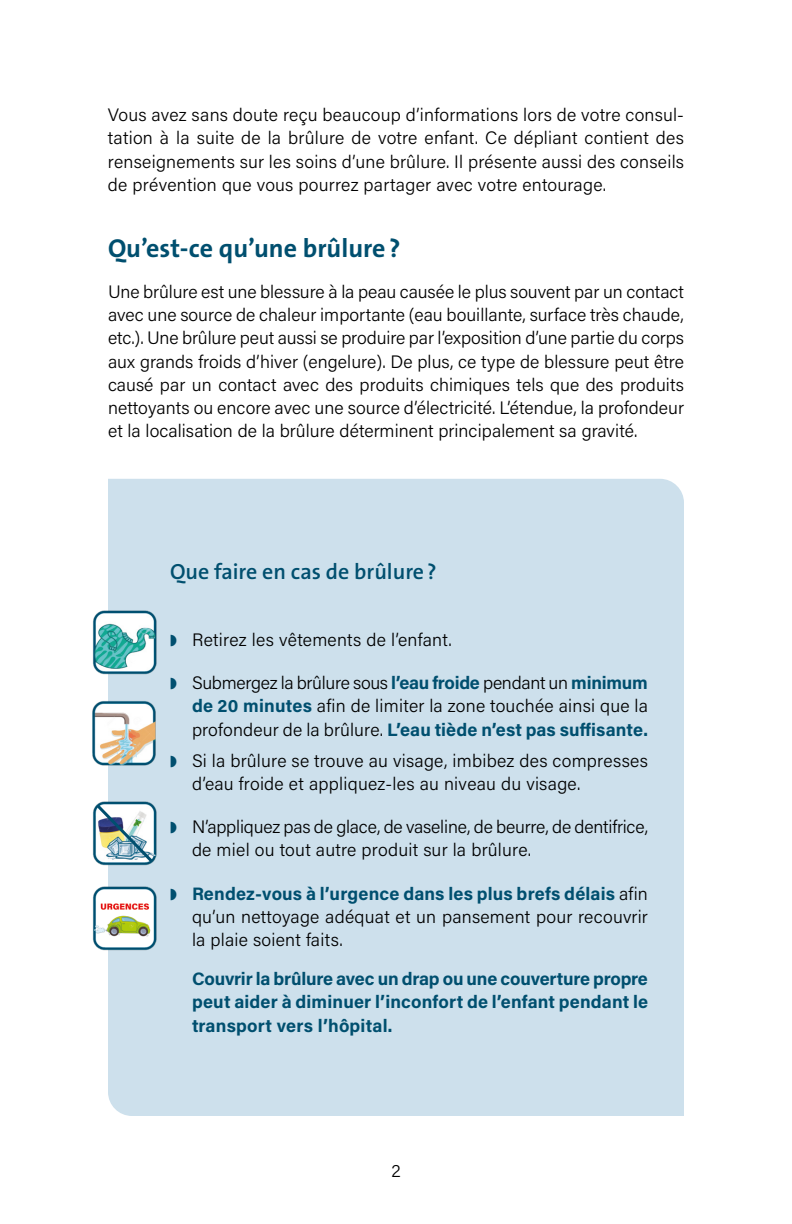
<style>
.page{position:relative;width:792px;height:1224px;background:#fff}
.page>*{position:absolute;margin:0;border:0;box-sizing:border-box;transform-origin:0 0}
.t1{font:700 26px "The Sans B7";color:#004f6f}
.t2{font:600 22px "The Sans B6";color:#004f6f}
.t3{font:300 18px/23.2px "Acumin Pro";letter-spacing:.015em;color:#000;text-align:justify}
.t4{font:700 18px/23.2px "Acumin Pro";letter-spacing:.01em;color:#004f6f;text-align:justify}
.t5{font:300 18px/23.2px "Acumin Pro";letter-spacing:-.01em;color:#000}
.s1{color:#004f6f}
.s2{font-weight:700;color:#004f6f}
</style>
<div class="page">
<div style="left:108px;top:479px;width:576px;height:637px;background:#cde0ec"></div>
<img style="left:93px;top:608px;width:66px;height:68px">
<img style="left:92px;top:700px;width:67px;height:67px">
<img style="left:93px;top:884px;width:66px;height:68px">
<img style="left:93px;top:799px;width:66px;height:68px">
<svg style="left:94px;top:802px;width:62px;height:63px"></svg>
<p class="t3" style="left:108px;top:103px;width:578px">Vous avez sans doute reçu beaucoup d’informations lors de votre consul&shy;tation à la suite de la brûlure de votre enfant. Ce dépliant contient des renseignements sur les soins d’une brûlure. Il présente aussi des conseils de prévention que vous pourrez partager avec votre entourage.</p>
<h1 class="t1" style="left:108px;top:234px;width:294px">Qu’est-ce qu’une brûlure?</h1>
<p class="t3" style="left:108px;top:279px;width:578px">Une brûlure est une blessure à la peau causée le plus souvent par un contact avec une source de chaleur importante (eau bouillante, surface très chaude, etc.). Une brûlure peut aussi se produire par l’exposition d’une partie du corps aux grands froids d’hiver (engelure). De plus, ce type de blessure peut être causé par un contact avec des produits chimiques tels que des produits nettoyants ou encore avec une source d’électricité. L’étendue, la profondeur et la localisation de la brûlure déterminent principalement sa gravité.</p>
<p class="t2" style="left:170px;top:560px;width:268px">Que faire en cas de brûlure?</p>
<p class="t3" style="left:170px;top:627px;width:283px"><span class="s1">◗</span> Retirez les vêtements de l’enfant.</p>
<p class="t3" style="left:192px;top:671px;width:458px;text-indent:-22px"><span class="s1">◗</span> Submergez la brûlure sous <span class="s2">l’eau froide</span> pendant un <span class="s2">minimum de 20 minutes</span> afin de limiter la zone touchée ainsi que la profondeur de la brûlure. <span class="s2">L’eau tiède n’est pas suffisante.</span></p>
<p class="t3" style="left:192px;top:748px;width:458px;text-indent:-22px"><span class="s1">◗</span> Si la brûlure se trouve au visage, imbibez des compresses d’eau froide et appliquez-les au niveau du visage.</p>
<p class="t5" style="left:192px;top:815px;width:458px;text-indent:-22px"><span class="s1">◗</span> N’appliquez pas de glace, de vaseline, de beurre, de dentifrice, de miel ou tout autre produit sur la brûlure.</p>
<p class="t3" style="left:192px;top:881px;width:458px;text-indent:-22px"><span class="s1">◗</span> <span class="s2">Rendez-vous à l’urgence dans les plus brefs délais</span> afin qu’un nettoyage adéquat et un pansement pour recouvrir la plaie soient faits.</p>
<p class="t4" style="left:192px;top:966px;width:458px">Couvrir la brûlure avec un drap ou une couverture propre peut aider à diminuer l’inconfort de l’enfant pendant le transport vers l’hôpital.</p>
<p class="t3" style="left:391px;top:1158px;width:11px">2</p>
</div>
